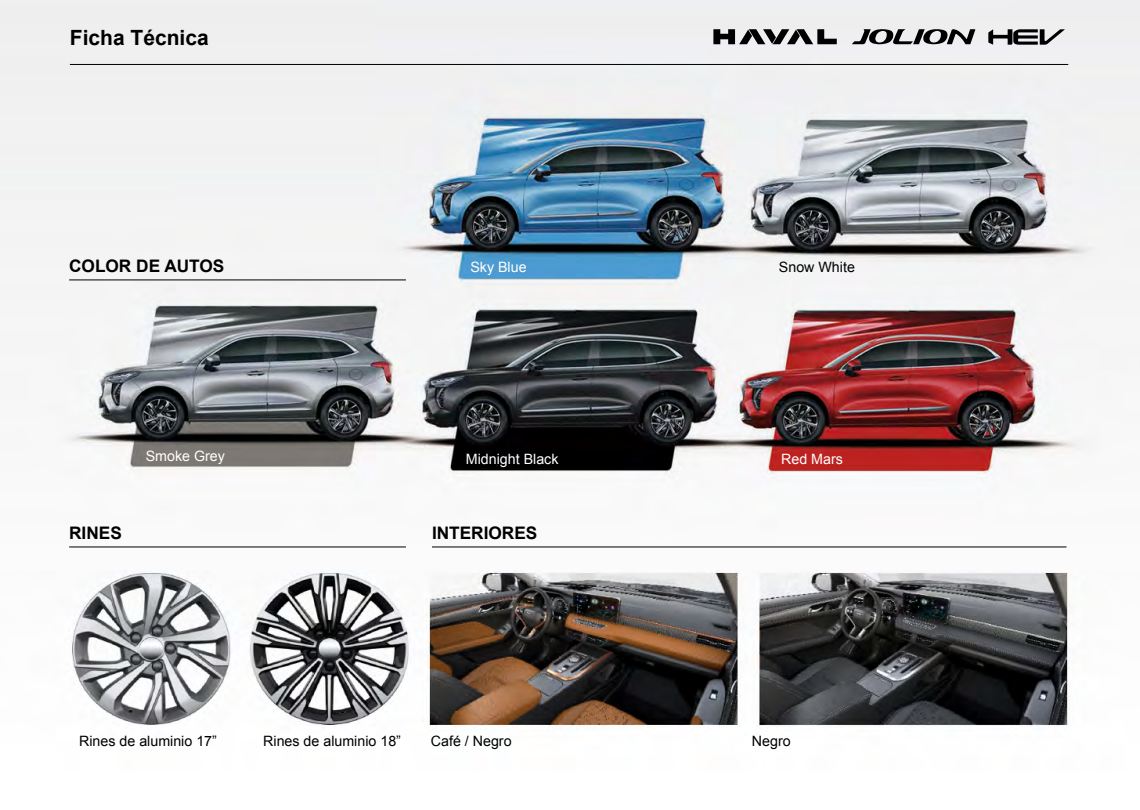
<style>
.page{position:relative;width:1140px;height:810px;background:#fff}
.page>*{position:absolute;margin:0;border:0;box-sizing:border-box;transform-origin:0 0}
.t1{font:700 21px "Arial";color:#000}
.t2{font:700 17.25px "Arial";color:#000}
.t3{font:14.25px "Arial";color:#000}
.t4{font:14.25px "Arial";color:#fff}
</style>
<div class="page">
<img style="left:0;top:0;width:1140px;height:728px">
<hr style="left:70px;top:64px;width:998px;height:1px;background:#000">
<hr style="left:69px;top:280px;width:337px;height:1px;background:#000">
<hr style="left:69px;top:547px;width:337px;height:1px;background:#000">
<hr style="left:432px;top:547px;width:635px;height:1px;background:#000">
<svg style="left:988px;top:29px;width:77px;height:16px"></svg>
<svg style="left:713px;top:29px;width:124px;height:15px"></svg>
<svg style="left:852px;top:28px;width:124px;height:16px"></svg>
<h1 class="t1" style="left:70px;top:24px;width:140px">Ficha Técnica</h1>
<p class="t2" style="left:69px;top:255px;width:157px">COLOR DE AUTOS</p>
<p class="t4" style="left:470px;top:258px;width:58px">Sky Blue</p>
<p class="t3" style="left:779px;top:258px;width:78px">Snow White</p>
<p class="t4" style="left:146px;top:447px;width:81px">Smoke Grey</p>
<p class="t4" style="left:466px;top:450px;width:94px">Midnight Black</p>
<p class="t2" style="left:69px;top:522px;width:54px">RINES</p>
<p class="t2" style="left:432px;top:522px;width:107px">INTERIORES</p>
<p class="t4" style="left:781px;top:450px;width:63px">Red Mars</p>
<p class="t3" style="left:79px;top:731px;width:139px">Rines de aluminio 17”</p>
<p class="t3" style="left:263px;top:731px;width:139px">Rines de aluminio 18”</p>
<p class="t3" style="left:431px;top:731px;width:82px">Café / Negro</p>
<p class="t3" style="left:752px;top:731px;width:40px">Negro</p>
</div>
